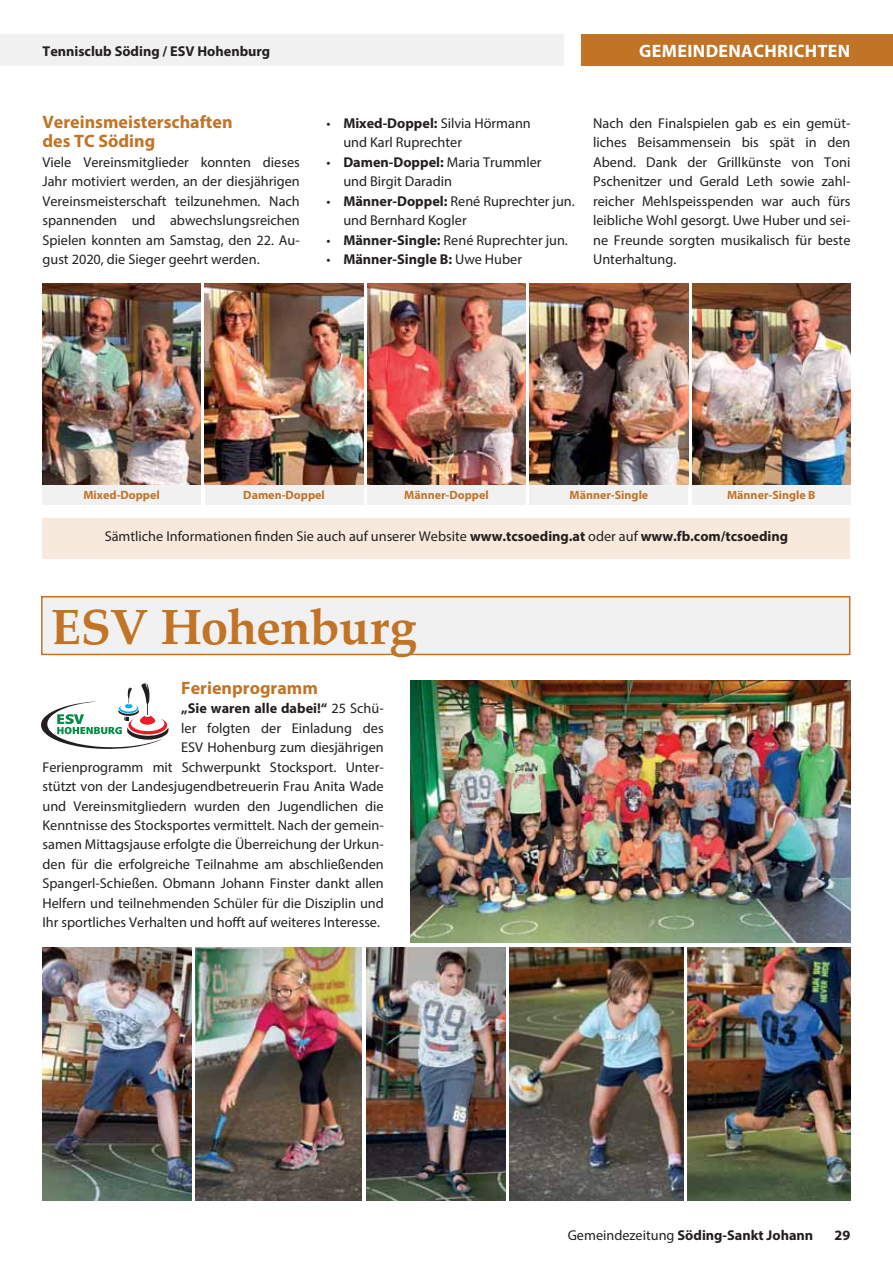
<style>
.page{position:relative;width:893px;height:1263px;background:#fff}
.page>*{position:absolute;margin:0;border:0;box-sizing:border-box;transform-origin:0 0}
.t1{font:700 49.5px "Palatino Linotype";letter-spacing:-.02em;color:#c17426}
.t2{font:700 18px/19.5px "Myriad Pro";color:#c17426}
.t3{font:700 18px "Myriad Pro";letter-spacing:.02em;color:#fff}
.t4{font:14.25px/19.5px "Myriad Pro";color:#231f20}
.t5{font:700 14.25px "Myriad Pro";color:#231f20}
.t6{font:700 12px "Myriad Pro";color:#c17426}
.s1{font-weight:700}
.s2{font-weight:400}
</style>
<div class="page">
<div style="left:0;top:34px;width:564px;height:32px;background:#f1f1f2"></div>
<div style="left:582px;top:34px;width:311px;height:32px;background:#c17426"></div>
<div style="left:43px;top:518px;width:807px;height:40px;background:#f7eadd"></div>
<img style="left:43px;top:284px;width:158px;height:201px">
<img style="left:205px;top:284px;width:158px;height:201px">
<img style="left:692px;top:284px;width:158px;height:201px">
<img style="left:530px;top:284px;width:158px;height:201px">
<img style="left:367px;top:284px;width:159px;height:201px">
<div style="left:43px;top:485px;width:158px;height:19px;background:#f1f1f2"></div>
<div style="left:530px;top:485px;width:158px;height:19px;background:#f1f1f2"></div>
<div style="left:692px;top:485px;width:158px;height:19px;background:#f1f1f2"></div>
<div style="left:205px;top:485px;width:158px;height:19px;background:#f1f1f2"></div>
<div style="left:367px;top:485px;width:159px;height:19px;background:#f1f1f2"></div>
<div style="left:42px;top:597px;width:808px;height:57px;background:#f1f1f2"></div>
<div style="left:41px;top:596px;width:809px;height:59px;border:2px solid #c17426"></div>
<svg style="left:41px;top:683px;width:128px;height:66px"></svg>
<img style="left:509px;top:947px;width:174px;height:253px">
<img style="left:43px;top:947px;width:148px;height:253px">
<img style="left:196px;top:947px;width:166px;height:253px">
<img style="left:688px;top:947px;width:162px;height:253px">
<img style="left:366px;top:947px;width:139px;height:253px">
<img style="left:410px;top:681px;width:440px;height:262px">
<p class="t5" style="left:43px;top:46px;width:229px">Tennisclub Söding / ESV Hohenburg</p>
<p class="t3" style="left:639px;top:44px;width:213px">GEMEINDENACHRICHTEN</p>
<p class="t2" style="left:43px;top:114px;width:192px">Vereinsmeisterschaften des TC Söding</p>
<p class="t4" style="left:43px;top:154px;width:259px;text-align:justify">Viele Vereinsmitglieder konnten dieses Jahr motiviert werden, an der diesjährigen Vereinsmeisterschaft teilzunehmen. Nach spannenden und abwechslungsreichen Spielen konnten am Samstag, den 22. Au&shy;gust 2020, die Sieger geehrt werden.</p>
<p class="t4" style="left:343px;top:115px;width:189px;text-indent:-17px">• <span class="s1">Mixed-Doppel:</span> Silvia Hörmann und Karl Ruprechter</p>
<p class="t4" style="left:343px;top:154px;width:200px;text-indent:-17px">• <span class="s1">Damen-Doppel:</span> Maria Trummler und Birgit Daradin</p>
<p class="t4" style="left:343px;top:193px;width:233px;text-indent:-17px">• <span class="s1">Männer-Doppel:</span> René Ruprechter jun. und Bernhard Kogler</p>
<p class="t4" style="left:326px;top:232px;width:243px">• <span class="s1">Männer-Single:</span> René Ruprechter jun.</p>
<p class="t5" style="left:326px;top:254px;width:197px"><span class="s2">•</span> Männer-Single B: <span class="s2">Uwe Huber</span></p>
<p class="t4" style="left:593px;top:115px;width:259px;text-align:justify">Nach den Finalspielen gab es ein gemüt&shy;liches Beisammensein bis spät in den Abend. Dank der Grillkünste von Toni Pschenitzer und Gerald Leth sowie zahl&shy;reicher Mehlspeisspenden war auch fürs leibliche Wohl gesorgt. Uwe Huber und sei&shy;ne Freunde sorgten musikalisch für beste Unterhaltung.</p>
<p class="t6" style="left:83px;top:491px;width:78px">Mixed-Doppel</p>
<p class="t6" style="left:243px;top:491px;width:83px">Damen-Doppel</p>
<p class="t6" style="left:404px;top:491px;width:86px">Männer-Doppel</p>
<p class="t6" style="left:569px;top:491px;width:80px">Männer-Single</p>
<p class="t6" style="left:727px;top:491px;width:90px">Männer-Single B</p>
<p class="t4" style="left:105px;top:528px;width:685px">Sämtliche Informationen finden Sie auch auf unserer Website <span class="s1">www.tcsoeding.at</span> oder auf <span class="s1">www.fb.com/tcsoeding</span></p>
<h1 class="t1" style="left:51px;top:608px;width:367px">ESV Hohenburg</h1>
<p class="t2" style="left:181px;top:679px;width:138px">Ferien programm</p>
<p class="t4" style="left:43px;top:700px;width:343px;text-align:right"><span class="s1">„Sie waren alle dabei!“</span> 25 Schü-<br>ler folgten der Einladung des<br>ESV Hohen burg zum diesjährigen<br>Ferien programm mit Schwerpunkt Stocksport. Unter&shy;stützt von der Landes jugendbetreuerin Frau Anita Wade und Vereins mitgliedern wurden den Jugendlichen die Kenntnisse des Stocksportes vermittelt. Nach der gemein&shy;samen Mittags jause erfolgte die Überreichung der Urkun&shy;den für die erfolgreiche Teilnahme am abschließenden Spangerl-Schießen. Obmann Johann Finster dankt allen Helfern und teilnehmenden Schüler für die Disziplin und Ihr sportliches Verhalten und hofft auf weiteres Interesse.</p>
<p class="t5" style="left:568px;top:1229px;width:247px"><span class="s2">Gemeindezeitung</span> Söding-Sankt Johann</p>
<p class="t5" style="left:835px;top:1229px;width:17px">29</p>
</div>
